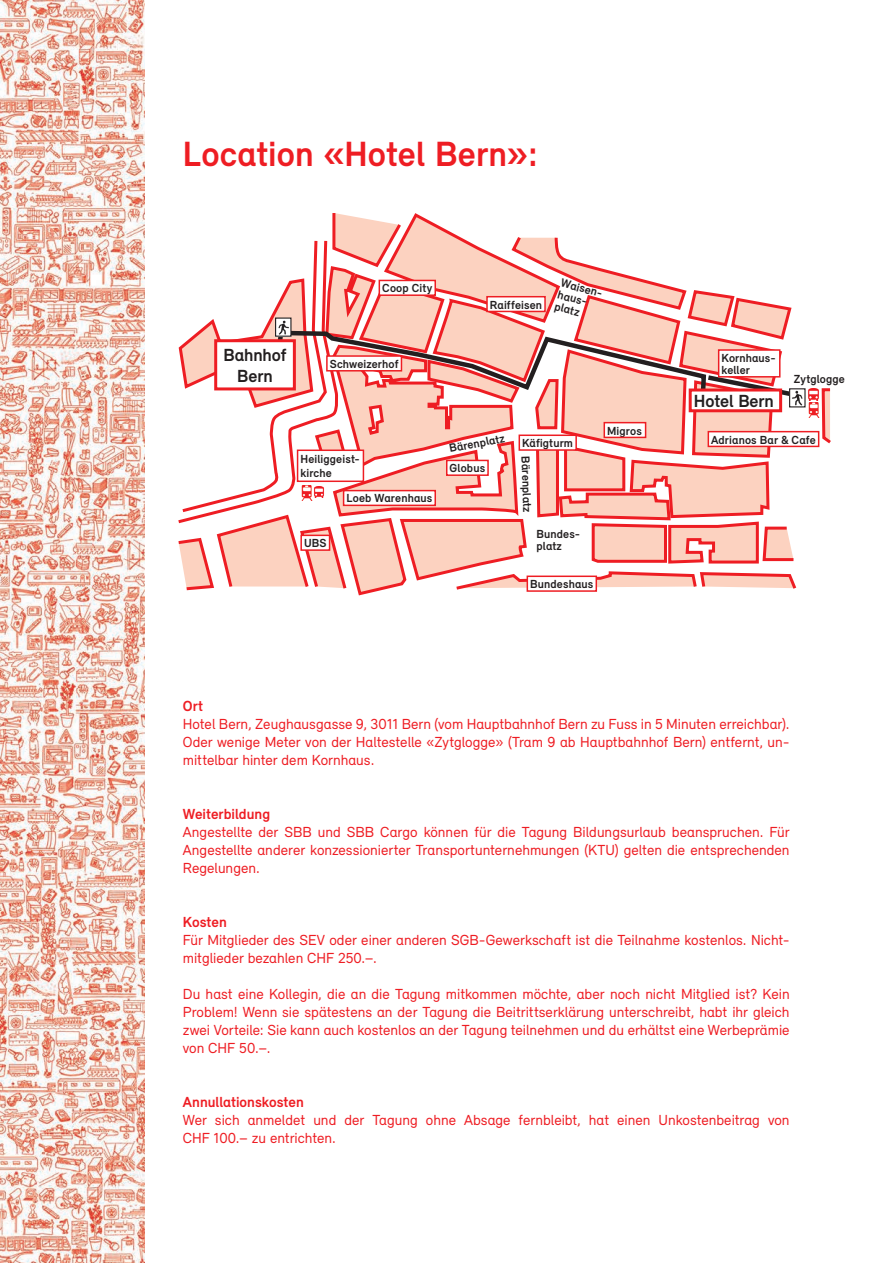
<style>
.page{position:relative;width:893px;height:1263px;background:#fff}
.page>*{position:absolute;margin:0;border:0;box-sizing:border-box;transform-origin:0 0}
.t1{font:700 36px "Relevant";letter-spacing:.005em;color:#ee1d23}
.t2{font:700 18px/21.6px "Relevant";letter-spacing:-.005em;color:#231f20;text-align:center}
.t3{font:15px/18px "Relevant";color:#ee1d23;text-align:justify}
.t4{font:700 15px "Relevant";color:#ee1d23}
.t5{font:700 12px/12px "Relevant";letter-spacing:.01em;color:#231f20}
</style>
<div class="page">
<img style="left:0;top:0;width:144px;height:1263px">
<div style="left:708px;top:431px;width:111px;height:16px;border:2px solid #ee1d23"></div>
<svg style="left:807px;top:388px;width:24px;height:58px"></svg>
<svg style="left:178px;top:213px;width:623px;height:383px"></svg>
<img style="left:807px;top:403px;width:14px;height:14px">
<img style="left:300px;top:486px;width:14px;height:14px">
<img style="left:791px;top:390px;width:12px;height:15px">
<div style="left:789px;top:388px;width:16px;height:19px;border:1px solid #231f20"></div>
<img style="left:277px;top:319px;width:12px;height:16px">
<div style="left:275px;top:317px;width:16px;height:20px;border:1px solid #231f20"></div>
<h1 class="t1" style="left:183px;top:133px;width:357px">Location «Hotel Bern»:</h1>
<p class="t2" style="left:223px;top:344px;width:65px">Bahnhof<br>Bern</p>
<p class="t5" style="left:382px;top:282px;width:52px">Coop City</p>
<p class="t5" style="left:330px;top:358px;width:70px">Schweizerhof</p>
<p class="t5" style="left:490px;top:298px;width:54px">Raiffeisen</p>
<p class="t5" style="left:563px;top:276px;width:44px;rotate:15deg">Waisen&shy;haus&shy;platz</p>
<p class="t5" style="left:448px;top:442px;width:58px;rotate:-11deg">Bärenplatz</p>
<p class="t5" style="left:300px;top:452px;width:61px;line-height:14.4px">Heiliggeist&shy;kirche</p>
<p class="t5" style="left:450px;top:462px;width:37px">Globus</p>
<p class="t5" style="left:304px;top:537px;width:24px">UBS</p>
<p class="t5" style="left:346px;top:492px;width:87px">Loeb Warenhaus</p>
<p class="t5" style="left:522px;top:437px;width:52px">Käfigturm</p>
<p class="t5" style="left:532px;top:456px;width:58px;rotate:88deg">Bärenplatz</p>
<p class="t5" style="left:536px;top:528px;width:45px">Bundes&shy;platz</p>
<p class="t5" style="left:530px;top:578px;width:65px">Bundeshaus</p>
<p class="t5" style="left:607px;top:424px;width:36px">Migros</p>
<p class="t5" style="left:721px;top:352px;width:56px">Kornhaus&shy;keller</p>
<p class="t2" style="left:694px;top:390px;width:82px">Hotel Bern</p>
<p class="t5" style="left:794px;top:373px;width:53px">Zytglogge</p>
<p class="t5" style="left:711px;top:433px;width:106px">Adrianos Bar &amp; Cafe</p>
<p class="t4" style="left:183px;top:697px;width:22px">Ort</p>
<p class="t3" style="left:183px;top:715px;width:608px">Hotel Bern, Zeughausgasse 9, 3011 Bern (vom Hauptbahnhof Bern zu Fuss in 5 Minuten erreichbar).<br>Oder wenige Meter von der Haltestelle «Zytglogge» (Tram 9 ab Hauptbahnhof Bern) entfernt, un&shy;mittelbar hinter dem Kornhaus.</p>
<p class="t4" style="left:183px;top:805px;width:89px">Weiterbildung</p>
<p class="t3" style="left:183px;top:823px;width:608px">Angestellte der SBB und SBB Cargo können für die Tagung Bildungsurlaub beanspruchen. Für Angestellte anderer konzessionierter Transportunternehmungen (KTU) gelten die entsprechenden Regelungen.</p>
<p class="t4" style="left:183px;top:913px;width:46px">Kosten</p>
<p class="t3" style="left:183px;top:931px;width:608px">Für Mitglieder des SEV oder einer anderen SGB-Gewerkschaft ist die Teilnahme kostenlos. Nicht&shy;mitglieder bezahlen CHF 250.–.</p>
<p class="t3" style="left:183px;top:985px;width:608px">Du hast eine Kollegin, die an die Tagung mitkommen möchte, aber noch nicht Mitglied ist? Kein Problem! Wenn sie spätestens an der Tagung die Beitrittserklärung unterschreibt, habt ihr gleich zwei Vorteile: Sie kann auch kostenlos an der Tagung teilnehmen und du erhältst eine Werbeprämie von CHF 50.–.</p>
<p class="t4" style="left:183px;top:1093px;width:123px">Annullationskosten</p>
<p class="t3" style="left:183px;top:1111px;width:608px">Wer sich anmeldet und der Tagung ohne Absage fernbleibt, hat einen Unkostenbeitrag von<br>CHF 100.– zu entrichten.</p>
</div>
